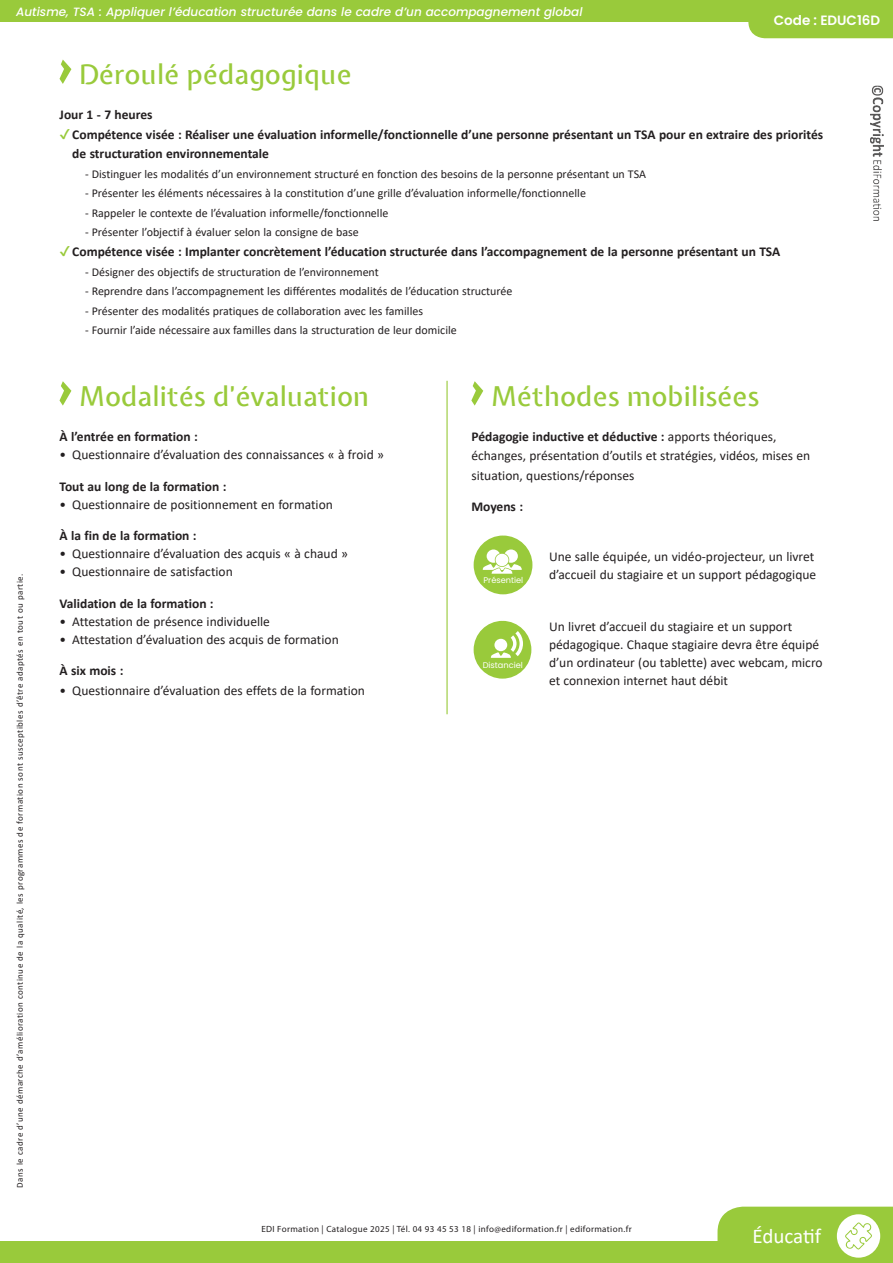
<style>
.page{position:relative;width:893px;height:1263px;background:#fff}
.page>*{position:absolute;margin:0;border:0;box-sizing:border-box;transform-origin:0 0}
.t1{font:500 27px "Expletus Sans";letter-spacing:.01em;color:#99ca3b}
.t2{font:21px "Calibri";letter-spacing:-.01em;color:#fff}
.t3{font:13.5px/18px "Calibri";color:#231f20}
.t4{font:700 13.5px/19.5px "Calibri";color:#231f20}
.t5{font:600 13.5px "Poppins";color:#fff}
.t6{font:12px "Calibri";color:#231f20}
.t7{font:italic 500 12px "Poppins";color:#fff}
.t8{font:9px "Calibri";letter-spacing:.05em;color:#231f20}
.t9{font:9px "Myriad Pro";letter-spacing:.04em;color:#231f20}
.t10{font:8.25px "Poppins";color:#fff}
.s1{color:#99ca3b}
.s2{font-weight:700}
</style>
<div class="page">
<div style="left:0;top:1241px;width:744px;height:22px;background:#99ca3b"></div>
<img style="left:871px;top:86px;width:13px;height:134px">
<div style="left:0;top:0;width:893px;height:22px;background:#99ca3b"></div>
<svg style="left:717px;top:1206px;width:176px;height:57px"></svg>
<svg style="left:60px;top:60px;width:11px;height:24px"></svg>
<svg style="left:60px;top:381px;width:11px;height:25px"></svg>
<svg style="left:471px;top:381px;width:12px;height:25px"></svg>
<hr style="left:446px;top:381px;width:2px;height:333px;background:#99ca3b">
<svg style="left:471px;top:533px;width:64px;height:64px;fill:#99ca3b"></svg>
<div style="left:487px;top:549px;width:13px;height:14px;background:#fff;border-radius:50%"></div>
<svg style="left:504px;top:549px;width:14px;height:14px"></svg>
<svg style="left:483px;top:553px;width:39px;height:21px"></svg>
<svg style="left:471px;top:619px;width:63px;height:62px;fill:#99ca3b"></svg>
<svg style="left:491px;top:631px;width:32px;height:27px"></svg>
<div style="left:748px;top:22px;width:145px;height:16px;background:#99ca3b"></div>
<p class="t7" style="left:16px;top:5px;width:568px">Autisme, TSA : Appliquer l’éducation structurée dans le cadre d’un accompagnement global</p>
<h1 class="t1" style="left:79px;top:60px;width:274px">Déroulé pédagogique</h1>
<p class="t5" style="left:774px;top:13px;width:108px">Code : EDUC16D</p>
<p class="t8" style="left:14px;top:1187px;width:615px;rotate:-90deg">Dans le cadre d’une démarche d’amélioration continue de la qualité, les programmes de formation sont susceptibles d’être adaptés en tout ou partie.</p>
<p class="t4" style="left:60px;top:105px;width:95px">Jour 1 - 7 heures</p>
<p class="t4" style="left:72px;top:125px;width:752px;text-indent:-13px"><span class="s1">✔</span> Compétence visée : Réaliser une évaluation informelle/fonctionnelle d’une personne présentant un TSA pour en extraire des priorités de structuration environnementale</p>
<p class="t6" style="left:85px;top:166px;width:562px">- Distinguer les modalités d’un environnement structuré en fonction des besoins de la personne présentant un TSA</p>
<p class="t6" style="left:85px;top:185px;width:502px">- Présenter les éléments nécessaires à la constitution d’une grille d’évaluation informelle/fonctionnelle</p>
<p class="t6" style="left:85px;top:205px;width:305px">- Rappeler le contexte de l’évaluation informelle/fonctionnelle</p>
<p class="t6" style="left:85px;top:224px;width:275px">- Présenter l’objectif à évaluer selon la consigne de base</p>
<p class="t4" style="left:60px;top:242px;width:722px"><span class="s1">✔</span> Compétence visée : Implanter concrètement l’éducation structurée dans l’accompagnement de la personne présentant un TSA</p>
<p class="t6" style="left:85px;top:263px;width:295px">- Désigner des objectifs de structuration de l’environnement</p>
<p class="t6" style="left:85px;top:283px;width:429px">- Reprendre dans l’accompagnement les différentes modalités de l’éducation structurée</p>
<p class="t6" style="left:85px;top:302px;width:339px">- Présenter des modalités pratiques de collaboration avec les familles</p>
<p class="t6" style="left:85px;top:322px;width:373px">- Fournir l’aide nécessaire aux familles dans la structuration de leur domicile</p>
<h1 class="t1" style="left:79px;top:381px;width:291px">Modalités d’évaluation</h1>
<p class="t4" style="left:60px;top:427px;width:140px">À l’entrée en formation :</p>
<p class="t3" style="left:60px;top:445px;width:326px">• Questionnaire d’évaluation des connaissances « à froid »</p>
<p class="t4" style="left:60px;top:476px;width:168px">Tout au long de la formation :</p>
<p class="t3" style="left:60px;top:495px;width:275px">• Questionnaire de positionnement en formation</p>
<p class="t4" style="left:60px;top:526px;width:139px">À la fin de la formation :</p>
<p class="t3" style="left:60px;top:544px;width:290px">• Questionnaire d’évaluation des acquis « à chaud »</p>
<p class="t3" style="left:60px;top:562px;width:175px">• Questionnaire de satisfaction</p>
<p class="t4" style="left:60px;top:593px;width:156px">Validation de la formation :</p>
<p class="t3" style="left:60px;top:612px;width:212px">• Attestation de présence individuelle</p>
<p class="t3" style="left:60px;top:630px;width:281px">• Attestation d’évaluation des acquis de formation</p>
<p class="t4" style="left:60px;top:661px;width:65px">À six mois :</p>
<p class="t3" style="left:60px;top:681px;width:307px">• Questionnaire d’évaluation des effets de la formation</p>
<h1 class="t1" style="left:491px;top:381px;width:269px">Méthodes mobilisées</h1>
<p class="t3" style="left:471px;top:426px;width:340px;line-height:19.5px"><span class="s2">Pédagogie inductive et déductive :</span> apports théoriques, échanges, présentation d’outils et stratégies, vidéos, mises en situation, questions/réponses</p>
<p class="t4" style="left:471px;top:497px;width:53px">Moyens :</p>
<p class="t10" style="left:483px;top:576px;width:41px">Présentiel</p>
<p class="t10" style="left:483px;top:660px;width:42px">Distanciel</p>
<p class="t3" style="left:549px;top:547px;width:269px">Une salle équipée, un vidéo-projecteur, un livret d’accueil du stagiaire et un support pédagogique</p>
<p class="t3" style="left:549px;top:617px;width:275px">Un livret d’accueil du stagiaire et un support pédagogique. Chaque stagiaire devra être équipé d’un ordinateur (ou tablette) avec webcam, micro et connexion internet haut débit</p>
<p class="t9" style="left:261px;top:1223px;width:372px">EDI Formation | Catalogue 2025 | Tél. 04 93 45 53 18 | info@ediformation.fr | ediformation.fr</p>
<h2 class="t2" style="left:752px;top:1221px;width:70px">Éducatif</h2>
</div>
